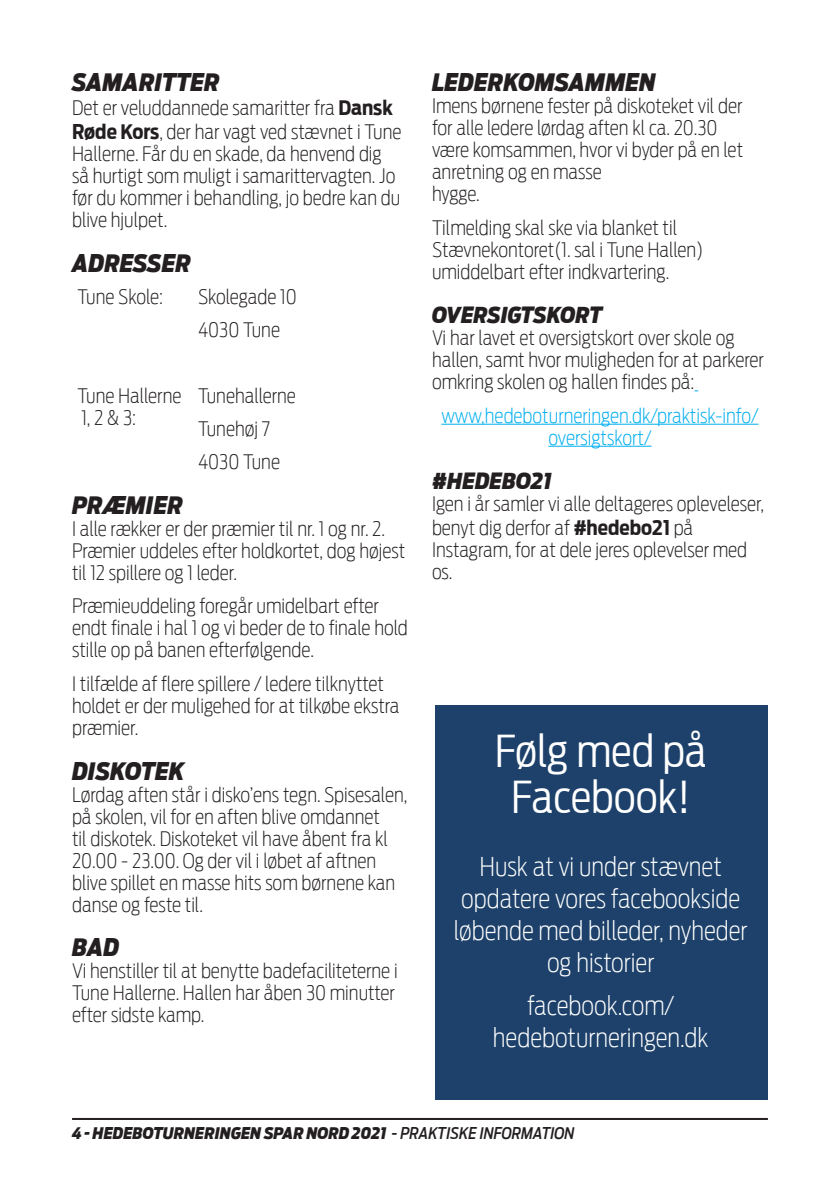
<style>
.page{position:relative;width:840px;height:1191px;background:#fff}
.page>*{position:absolute;margin:0;border:0;box-sizing:border-box;transform-origin:0 0}
.t1{font:300 44px/46px "Antenna Cond";color:#fff;text-align:center}
.t2{font:200 26px/32px "Antenna Cond";color:#fff;text-align:center}
.Overskrift{font:italic 900 24px "Antenna Cond";color:#231f20}
.Overskrift-2{font:italic 900 22px "Antenna Cond";color:#231f20}
.t3{font:200 20px/22px "Antenna Cond";color:#231f20}
.t4{font:200 20px/22px "Antenna Cond";color:#00aeef;text-align:center}
.t5{font:italic 900 16px "Antenna Cond";color:#231f20}
.s1{font-weight:700}
.s2{font-weight:500}
</style>
<div class="page">
<hr style="left:72px;top:1118px;width:695px;height:2px;background:#231f20">
<hr style="left:441px;top:424px;width:317px;height:1px;background:#00aeef">
<hr style="left:548px;top:446px;width:103px;height:1px;background:#00aeef">
<div style="left:435px;top:705px;width:332px;height:394px;background:#1d416a"></div>
<p class="Overskrift" style="left:72px;top:68px;width:149px">SAMARITTER</p>
<p class="t3" style="left:72px;top:96px;width:331px;line-height:24px">Det er veluddannede samaritter fra <span class="s1">Dansk<br>Røde Kors</span>, der har vagt ved stævnet i Tune</p>
<p class="t3" style="left:72px;top:143px;width:329px">Hallerne. Får du en skade, da henvend dig så hurtigt som muligt i samarittervagten. Jo før du kommer i behandling, jo bedre kan du blive hjulpet.</p>
<p class="Overskrift" style="left:72px;top:248px;width:120px">ADRESSER</p>
<p class="t3" style="left:78px;top:286px;width:87px">Tune Skole:</p>
<p class="t3" style="left:198px;top:286px;width:100px">Skolegade 10</p>
<p class="t3" style="left:198px;top:319px;width:83px">4030 Tune</p>
<p class="t3" style="left:78px;top:384px;width:105px">Tune Hallerne<br>1, 2 &amp; 3:</p>
<p class="t3" style="left:198px;top:384px;width:99px">Tunehallerne</p>
<p class="t3" style="left:198px;top:418px;width:73px">Tunehøj 7</p>
<p class="t3" style="left:198px;top:451px;width:83px">4030 Tune</p>
<p class="Overskrift" style="left:72px;top:491px;width:112px">PRÆMIER</p>
<p class="t3" style="left:72px;top:518px;width:334px">I alle rækker er der præmier til nr. 1 og nr. 2.<br>Præmier uddeles efter holdkortet, dog højest til 12 spillere og 1 leder.</p>
<p class="t3" style="left:72px;top:595px;width:337px">Præmieuddeling foregår umidelbart efter endt finale i hal 1 og vi beder de to finale hold stille op på banen efterfølgende.</p>
<p class="t3" style="left:72px;top:672px;width:329px">I tilfælde af flere spillere / ledere tilknyttet holdet er der muligehed for at tilkøbe ekstra præmier.</p>
<p class="Overskrift" style="left:72px;top:756px;width:114px">DISKOTEK</p>
<p class="t3" style="left:72px;top:783px;width:337px">Lørdag aften står i disko’ens tegn. Spisesalen, på skolen, vil for en aften blive omdannet<br>til diskotek. Diskoteket vil have åbent fra kl 20.00 - 23.00. Og der vil i løbet af aftnen blive spillet en masse hits som børnene kan danse og feste til.</p>
<p class="Overskrift" style="left:72px;top:933px;width:49px">BAD</p>
<p class="t3" style="left:72px;top:960px;width:327px">Vi henstiller til at benytte badefaciliteterne i<br>Tune Hallerne. Hallen har åben 30 minutter efter sidste kamp.</p>
<p class="Overskrift" style="left:432px;top:68px;width:225px">LEDERKOMSAMMEN</p>
<p class="t3" style="left:432px;top:95px;width:312px">Imens børnene fester på diskoteket vil der for alle ledere lørdag aften kl ca. 20.30 være komsammen, hvor vi byder på en let anretning og en masse<br>hygge.</p>
<p class="t3" style="left:432px;top:216px;width:273px">Tilmelding skal ske via blanket til<br>Stævnekontoret(1. sal i Tune Hallen) umiddelbart efter indkvartering.</p>
<p class="Overskrift-2" style="left:432px;top:302px;width:172px">OVERSIGTSKORT</p>
<p class="t3" style="left:432px;top:327px;width:333px">Vi har lavet et oversigtskort over skole og hallen, samt hvor muligheden for at parkerer omkring skolen og hallen findes på:</p>
<p class="t4" style="left:441px;top:404px;width:318px">www,hedeboturneringen.dk/praktisk-info/ oversigtskort/</p>
<p class="Overskrift-2" style="left:432px;top:468px;width:121px">#HEDEBO21</p>
<p class="t3" style="left:432px;top:492px;width:333px;line-height:24px">Igen i år samler vi alle deltageres opleveleser, benyt dig derfor af <span class="s1">#hedebo21</span> på</p>
<p class="t3" style="left:432px;top:539px;width:316px">Instagram, for at dele jeres oplevelser med os.</p>
<p class="t1" style="left:494px;top:728px;width:213px">Følg med på<br>Facebook!</p>
<p class="t2" style="left:453px;top:850px;width:295px">Husk at vi under stævnet opdatere vores facebookside løbende med billeder, nyheder og historier</p>
<p class="t2" style="left:492px;top:990px;width:217px">facebook.com/ hedeboturneringen.dk</p>
<p class="t5" style="left:72px;top:1123px;width:504px">4 - HEDEBOTURNERINGEN SPAR NORD 2021 <span class="s2">- PRAKTISKE INFORMATION</span></p>
</div>
